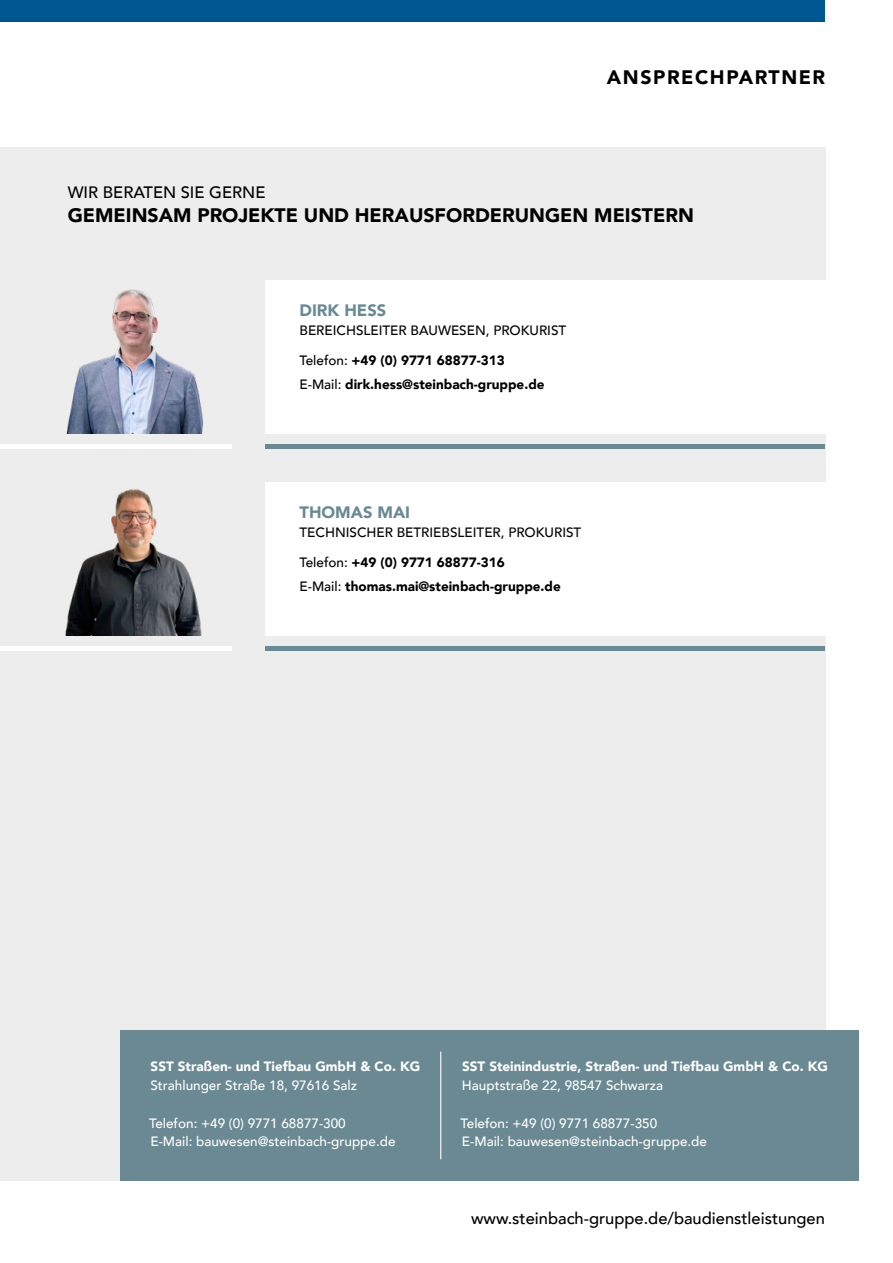
<style>
.page{position:relative;width:893px;height:1263px;background:#fff}
.page>*{position:absolute;margin:0;border:0;box-sizing:border-box;transform-origin:0 0}
.t1{font:900 19.5px "Avenir";color:#000}
.t2{font:900 19.5px "Avenir";letter-spacing:.08em;color:#000}
.t3{font:500 16.5px "Avenir";color:#000}
.t4{font:900 16.5px "Avenir";color:#6a8992}
.t5{font:500 13.5px/18.8px "Avenir";color:#fff}
.t6{font:900 13.5px/24px "Avenir";color:#000}
.t7{font:900 13.5px "Avenir";color:#fff}
.t8{font:500 13.5px "Avenir";color:#000}
.s1{font-weight:500}
</style>
<div class="page">
<div style="left:0;top:148px;width:825px;height:1032px;background:#ededed"></div>
<div style="left:0;top:0;width:825px;height:21px;background:#005691"></div>
<div style="left:265px;top:280px;width:568px;height:153px;background:#fff"></div>
<div style="left:265px;top:482px;width:568px;height:153px;background:#fff"></div>
<div style="left:120px;top:1030px;width:738px;height:150px;background:#6a8992"></div>
<hr style="left:0;top:444px;width:231px;height:4px;background:#fff">
<hr style="left:0;top:646px;width:231px;height:4px;background:#fff">
<hr style="left:265px;top:444px;width:560px;height:4px;background:#6a8992">
<hr style="left:265px;top:646px;width:560px;height:4px;background:#6a8992">
<img style="left:66px;top:289px;width:138px;height:144px">
<img style="left:65px;top:489px;width:137px;height:146px">
<hr style="left:440px;top:1052px;width:1px;height:107px;background:#fff">
<h1 class="t2" style="left:607px;top:60px;width:220px">ANSPRECHPARTNER</h1>
<p class="t3" style="left:68px;top:178px;width:199px">WIR BERATEN SIE GERNE</p>
<h1 class="t1" style="left:68px;top:199px;width:628px">GEMEINSAM PROJEKTE UND HERAUSFORDERUNGEN MEISTERN</h1>
<p class="t4" style="left:300px;top:296px;width:88px">DIRK HESS</p>
<p class="t8" style="left:300px;top:318px;width:268px">BEREICHSLEITER BAUWESEN, PROKURIST</p>
<p class="t6" style="left:300px;top:348px;width:247px"><span class="s1">Telefon:</span> +49 (0) 9771 68877-313<br><span class="s1">E-Mail:</span> dirk.hess@steinbach-gruppe.de</p>
<p class="t4" style="left:300px;top:498px;width:112px">THOMAS MAI</p>
<p class="t8" style="left:300px;top:520px;width:283px">TECHNISCHER BETRIEBSLEITER, PROKURIST</p>
<p class="t6" style="left:300px;top:550px;width:263px"><span class="s1">Telefon:</span> +49 (0) 9771 68877-316<br><span class="s1">E-Mail:</span> thomas.mai@steinbach-gruppe.de</p>
<p class="t7" style="left:151px;top:1055px;width:271px">SST Straßen- und Tiefbau GmbH &amp; Co. KG</p>
<p class="t5" style="left:150px;top:1075px;width:208px">Strahlunger Straße 18, 97616 Salz</p>
<p class="t5" style="left:149px;top:1113px;width:248px">Telefon: +49 (0) 9771 68877-300<br>E-Mail: bauwesen@steinbach-gruppe.de</p>
<p class="t7" style="left:462px;top:1055px;width:367px">SST Steinindustrie, Straßen- und Tiefbau GmbH &amp; Co. KG</p>
<p class="t5" style="left:462px;top:1075px;width:203px">Hauptstraße 22, 98547 Schwarza</p>
<p class="t5" style="left:461px;top:1113px;width:248px">Telefon: +49 (0) 9771 68877-350<br>E-Mail: bauwesen@steinbach-gruppe.de</p>
<p class="t3" style="left:471px;top:1203px;width:355px">www.steinbach-gruppe.de/baudienstleistungen</p>
</div>
